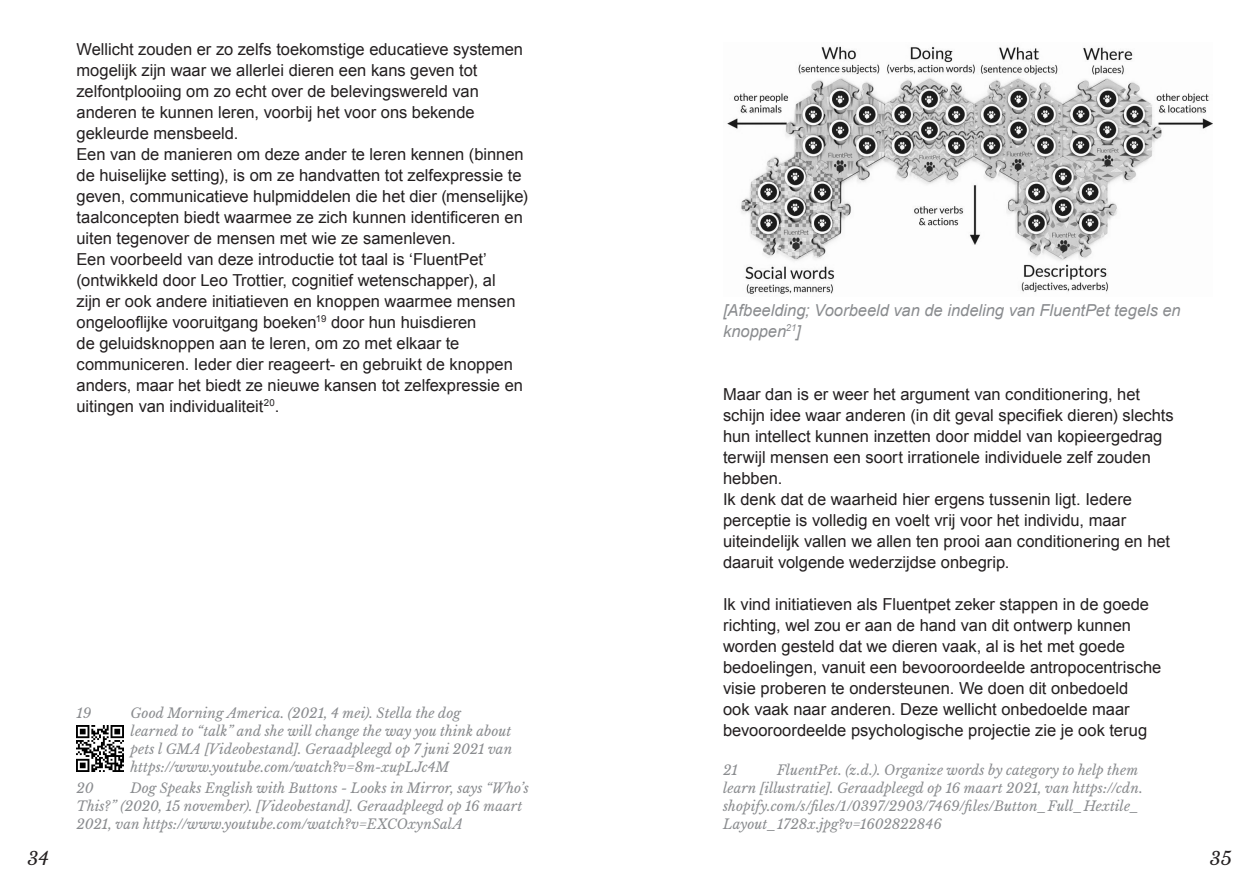
<style>
.page{position:relative;width:1259px;height:893px;background:#fff}
.page>*{position:absolute;margin:0;border:0;box-sizing:border-box;transform-origin:0 0}
.t1{font:italic 18px "Libre Baskerville";color:#231f20}
.t2{font:16.5px/21px "Arial";color:#231f20}
.afbeeldingen_beschri{font:italic 16.5px/21px "Arial";color:#8a8c8f}
.VOETNOTEN{font:italic 13.5px/18px "Libre Baskerville";letter-spacing:.005em;color:#8a8c8f}
</style>
<div class="page">
<img style="left:77px;top:725px;width:46px;height:47px">
<img style="left:727px;top:46px;width:485px;height:248px">
<p class="t2" style="left:77px;top:38px;width:448px">Wellicht zouden er zo zelfs toekomstige educatieve systemen mogelijk zijn waar we allerlei dieren een kans geven tot zelfontplooiing om zo echt over de belevingswereld van anderen te kunnen leren, voorbij het voor ons bekende gekleurde mensbeeld.</p>
<p class="t2" style="left:77px;top:143px;width:453px">Een van de manieren om deze ander te leren kennen (binnen de huiselijke setting), is om ze handvatten tot zelfexpressie te geven, communicatieve hulpmiddelen die het dier (menselijke) taalconcepten biedt waarmee ze zich kunnen identificeren en uiten tegenover de mensen met wie ze samenleven.</p>
<p class="t2" style="left:77px;top:248px;width:448px">Een voorbeeld van deze introductie tot taal is ‘FluentPet’ (ontwikkeld door Leo Trottier, cognitief wetenschapper), al zijn er ook andere initiatieven en knoppen waarmee mensen ongelooflijke vooruitgang boeken<sup>19</sup> door hun huisdieren<br>de geluidsknoppen aan te leren, om zo met elkaar te communiceren. Ieder dier reageert- en gebruikt de knoppen anders, maar het biedt ze nieuwe kansen tot zelfexpressie en uitingen van individualiteit<sup>20</sup>.</p>
<p class="VOETNOTEN" style="left:77px;top:704px;width:16px">19</p>
<p class="VOETNOTEN" style="left:131px;top:704px;width:332px">Good Morning America. (2021, 4 mei). Stella the dog</p>
<p class="VOETNOTEN" style="left:131px;top:722px;width:382px">learned to “talk” and she will change the way you think about</p>
<p class="VOETNOTEN" style="left:131px;top:740px;width:383px">pets l GMA [Videobestand]. Geraadpleegd op 7 juni 2021 van https://www.youtube.com/watch?v=8m-xupLJc4M</p>
<p class="VOETNOTEN" style="left:77px;top:779px;width:19px">20</p>
<p class="VOETNOTEN" style="left:77px;top:779px;width:454px;text-indent:54px">Dog Speaks English with Buttons - Looks in Mirror, says “Who’s<br>This?” (2020, 15 november). [Videobestand]. Geraadpleegd op 16 maart<br>2021, van https://www.youtube.com/watch?v=EXCOxynSalA</p>
<p class="afbeeldingen_beschri" style="left:723px;top:299px;width:459px">[Afbeelding; Voorbeeld van de indeling van FluentPet tegels en knoppen<sup>21</sup>]</p>
<p class="t2" style="left:723px;top:383px;width:452px">Maar dan is er weer het argument van conditionering, het schijn idee waar anderen (in dit geval specifiek dieren) slechts hun intellect kunnen inzetten door middel van kopieergedrag terwijl mensen een soort irrationele individuele zelf zouden hebben.</p>
<p class="t2" style="left:723px;top:488px;width:448px">Ik denk dat de waarheid hier ergens tussenin ligt. Iedere perceptie is volledig en voelt vrij voor het individu, maar uiteindelijk vallen we allen ten prooi aan conditionering en het daaruit volgende wederzijdse onbegrip.</p>
<p class="t2" style="left:723px;top:593px;width:440px">Ik vind initiatieven als Fluentpet zeker stappen in de goede richting, wel zou er aan de hand van dit ontwerp kunnen worden gesteld dat we dieren vaak, al is het met goede bedoelingen, vanuit een bevooroordeelde antropocentrische visie proberen te ondersteunen. We doen dit onbedoeld<br>ook vaak naar anderen. Deze wellicht onbedoelde maar bevooroordeelde psychologische projectie zie je ook terug</p>
<p class="VOETNOTEN" style="left:723px;top:761px;width:16px">21</p>
<p class="VOETNOTEN" style="left:723px;top:761px;width:421px;text-indent:54px">FluentPet. (z.d.). Organize words by category to help them learn [illustratie]. Geraadpleegd op 16 maart 2021, van https://cdn. shopify.com/s/files/1/0397/2903/7469/files/Button_Full_Hextile_ Layout_1728x.jpg?v=1602822846</p>
<p class="t1" style="left:27px;top:847px;width:23px">34</p>
<p class="t1" style="left:1209px;top:847px;width:23px">35</p>
</div>
